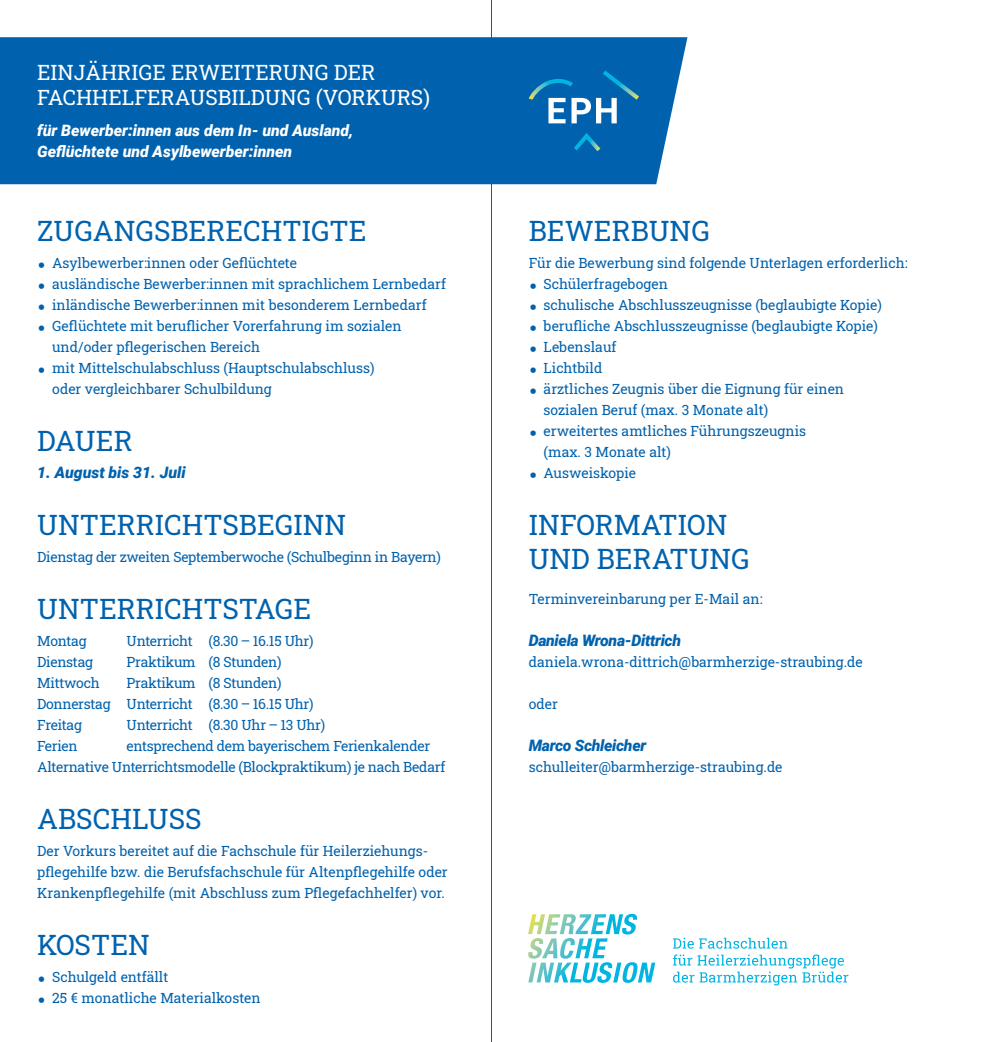
<style>
.page{position:relative;width:983px;height:1042px;background:#fff}
.page>*{position:absolute;margin:0;border:0;box-sizing:border-box;transform-origin:0 0}
.t1{font:28px/33.6px "Roboto Slab";color:#0062ae}
.t2{font:21px/25.2px "Roboto Slab";color:#fff}
.t3{font:italic 900 15.75px/21px "Roboto";color:#fff}
.t4{font:italic 900 15.75px "Roboto";letter-spacing:-.02em;color:#0062ae}
.t5{font:italic 900 15.75px "Roboto";color:#0062ae}
.t6{font:14px/21px "Roboto Slab";color:#0062ae}
.t7{font:14px/21px "Roboto Slab";letter-spacing:-.02em;color:#0062ae}
.s1{font-family:"Helvetica Neue";font-size:24.5px}
</style>
<div class="page">
<div style="left:0;top:37px;width:687px;height:147px;background:#0062ae"></div>
<svg style="left:673px;top:937px;width:114px;height:11px"></svg>
<svg style="left:672px;top:954px;width:176px;height:31px"></svg>
<svg style="left:528px;top:914px;width:127px;height:69px"></svg>
<svg style="left:573px;top:133px;width:27px;height:18px"></svg>
<svg style="left:528px;top:70px;width:111px;height:53px;background:#287ebb"></svg>
<hr style="left:491px;top:0;width:1px;height:1042px;background:#0062ae">
<h2 class="t2" style="left:37px;top:59px;width:394px">EINJÄHRIGE ERWEITERUNG DER<br>FACHHELFERAUSBILDUNG (VORKURS)</h2>
<p class="t3" style="left:37px;top:119px;width:318px">für Bewerber:innen aus dem In- und Ausland,<br>Geflüchtete und Asylbewerber:innen</p>
<h1 class="t1" style="left:37px;top:213px;width:331px">ZUGANGSBERECHTIGTE</h1>
<p class="t6" style="left:37px;top:252px;width:261px"><span class="s1">•</span> Asylbewerber:innen oder Geflüchtete</p>
<p class="t6" style="left:37px;top:273px;width:410px"><span class="s1">•</span> ausländische Bewerber:innen mit sprachlichem Lernbedarf</p>
<p class="t6" style="left:37px;top:294px;width:391px"><span class="s1">•</span> inländische Bewerber:innen mit besonderem Lernbedarf</p>
<p class="t6" style="left:52px;top:315px;width:351px;text-indent:-15px"><span class="s1">•</span> Geflüchtete mit beruflicher Vorerfahrung im sozialen und/oder pflegerischen Bereich</p>
<p class="t6" style="left:52px;top:357px;width:324px;text-indent:-15px"><span class="s1">•</span> mit Mittelschulabschluss (Hauptschulabschluss) oder vergleichbarer Schulbildung</p>
<h1 class="t1" style="left:37px;top:423px;width:97px">DAUER</h1>
<p class="t5" style="left:37px;top:462px;width:150px">1. August bis 31. Juli</p>
<h1 class="t1" style="left:37px;top:507px;width:310px">UNTERRICHTSBEGINN</h1>
<p class="t7" style="left:37px;top:546px;width:405px">Dienstag der zweiten Septemberwoche (Schulbeginn in Bayern)</p>
<h1 class="t1" style="left:37px;top:591px;width:275px">UNTERRICHTSTAGE</h1>
<p class="t6" style="left:37px;top:630px;width:51px">Montag</p>
<p class="t7" style="left:126px;top:630px;width:188px">Unterricht (8.30 – 16.15 Uhr)</p>
<p class="t7" style="left:37px;top:651px;width:57px">Dienstag</p>
<p class="t7" style="left:126px;top:651px;width:156px">Praktikum (8 Stunden)</p>
<p class="t7" style="left:37px;top:672px;width:64px">Mittwoch</p>
<p class="t7" style="left:37px;top:672px;width:278px;text-indent:89px">Praktikum (8 Stunden)<br>Donnerstag Unterricht (8.30 – 16.15 Uhr)<br>Freitag</p>
<p class="t7" style="left:126px;top:714px;width:200px">Unterricht (8.30 Uhr – 13 Uhr)</p>
<p class="t7" style="left:37px;top:735px;width:409px;text-indent:89px">entsprechend dem bayerischem Ferienkalender<br>Alternative Unterrichtsmodelle (Blockpraktikum) je nach Bedarf</p>
<h1 class="t1" style="left:37px;top:801px;width:166px">ABSCHLUSS</h1>
<p class="t6" style="left:37px;top:840px;width:412px">Der Vorkurs bereitet auf die Fachschule für Heilerziehungs&shy;pflegehilfe bzw. die Berufsfachschule für Altenpflegehilfe oder<br>Krankenpflegehilfe (mit Abschluss zum Pflegefachhelfer) vor.</p>
<p class="t6" style="left:37px;top:735px;width:42px">Ferien</p>
<h1 class="t1" style="left:37px;top:927px;width:114px">KOSTEN</h1>
<p class="t6" style="left:37px;top:966px;width:133px"><span class="s1">•</span> Schulgeld entfällt</p>
<p class="t6" style="left:37px;top:987px;width:225px"><span class="s1">•</span> 25 € monatliche Materialkosten</p>
<h1 class="t1" style="left:528px;top:213px;width:182px">BEWERBUNG</h1>
<p class="t6" style="left:528px;top:252px;width:380px">Für die Bewerbung sind folgende Unterlagen erforderlich:</p>
<p class="t6" style="left:528px;top:273px;width:141px"><span class="s1">•</span> Schülerfragebogen</p>
<p class="t6" style="left:528px;top:294px;width:354px"><span class="s1">•</span> schulische Abschlusszeugnisse (beglaubigte Kopie)</p>
<p class="t6" style="left:528px;top:315px;width:350px"><span class="s1">•</span> berufliche Abschlusszeugnisse (beglaubigte Kopie)</p>
<p class="t6" style="left:528px;top:336px;width:89px"><span class="s1">•</span> Lebenslauf</p>
<p class="t6" style="left:528px;top:357px;width:75px"><span class="s1">•</span> Lichtbild</p>
<p class="t6" style="left:543px;top:378px;width:302px;text-indent:-15px"><span class="s1">•</span> ärztliches Zeugnis über die Eignung für einen sozialen Beruf (max. 3 Monate alt)</p>
<p class="t6" style="left:543px;top:420px;width:264px;text-indent:-15px"><span class="s1">•</span> erweitertes amtliches Führungszeugnis (max. 3 Monate alt)</p>
<p class="t6" style="left:528px;top:462px;width:109px"><span class="s1">•</span> Ausweiskopie</p>
<h1 class="t1" style="left:528px;top:507px;width:222px">INFORMATION<br>UND BERATUNG</h1>
<p class="t6" style="left:528px;top:588px;width:235px">Terminvereinbarung per E-Mail an:</p>
<p class="t4" style="left:528px;top:630px;width:154px">Daniela Wrona-Dittrich</p>
<p class="t6" style="left:528px;top:651px;width:335px">daniela.wrona-dittrich@barmherzige-straubing.de</p>
<p class="t6" style="left:528px;top:693px;width:31px">oder</p>
<p class="t4" style="left:528px;top:735px;width:119px">Marco Schleicher</p>
<p class="t6" style="left:528px;top:756px;width:255px">schulleiter@barmherzige-straubing.de</p>
</div>
